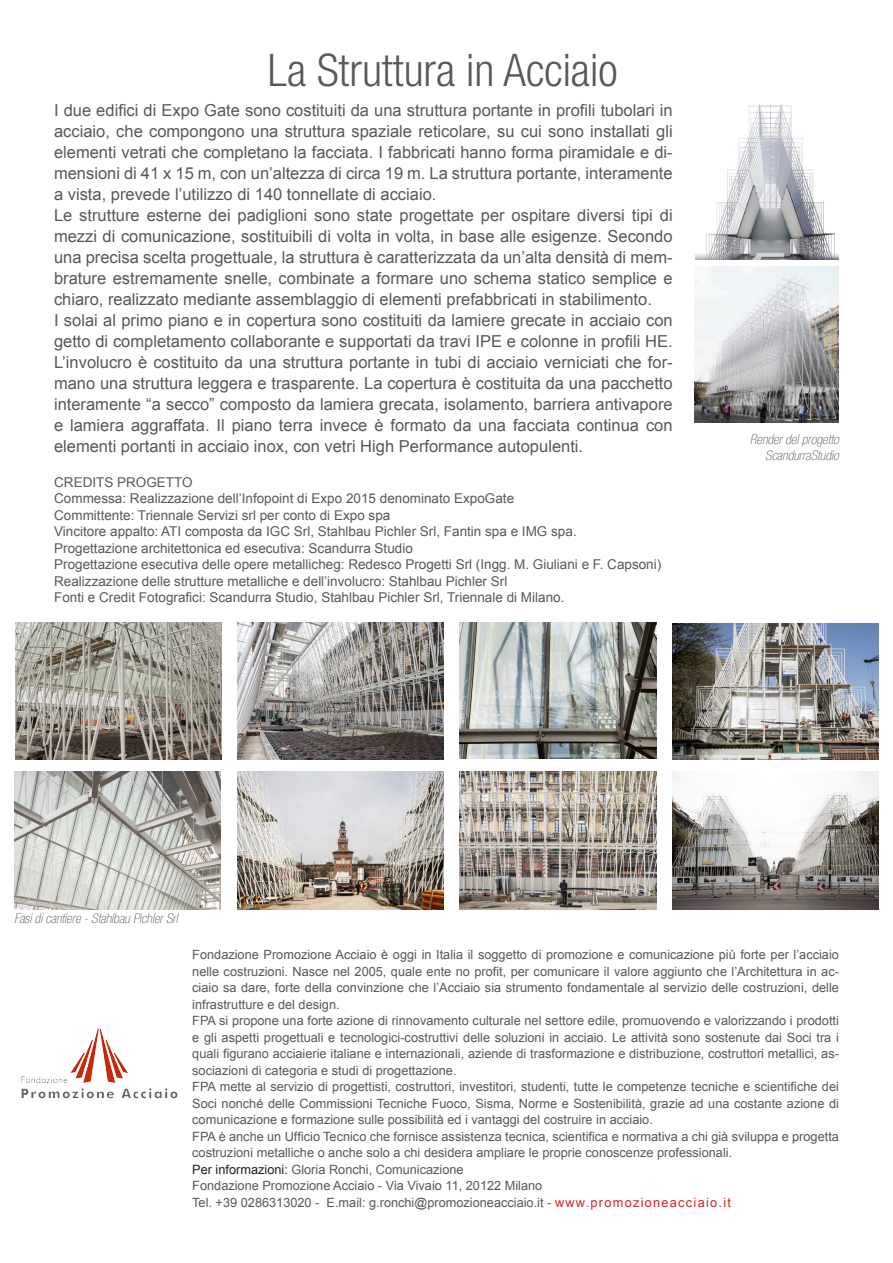
<style>
.page{position:relative;width:893px;height:1263px;background:#fff}
.page>*{position:absolute;margin:0;border:0;box-sizing:border-box;transform-origin:0 0}
.t1{font:300 condensed 45px "Helvetica Neue LT Com";color:#57585a}
.t2{font:16.5px/21px "Arial";color:#57585a;text-align:justify}
.t3{font:13.5px "Arial";color:#57585a}
.t4{font:italic 100 condensed 13.5px "Helvetica Neue LT Com";color:#57585a}
.t5{font:12.75px/16.5px "Arial";color:#57585a;text-align:justify}
.s1{color:#231f20}
.s2{color:#d1232a}
</style>
<div class="page">
<img style="left:696px;top:104px;width:143px;height:155px">
<img style="left:237px;top:622px;width:206px;height:138px">
<img style="left:15px;top:622px;width:206px;height:138px">
<img style="left:459px;top:622px;width:198px;height:137px">
<img style="left:694px;top:267px;width:145px;height:155px">
<img style="left:673px;top:623px;width:206px;height:137px">
<img style="left:21px;top:1028px;width:157px;height:71px">
<img style="left:14px;top:772px;width:206px;height:137px">
<img style="left:237px;top:772px;width:206px;height:137px">
<img style="left:459px;top:772px;width:198px;height:137px">
<img style="left:673px;top:772px;width:206px;height:137px">
<p class="t1" style="left:268px;top:44px;width:351px">La Struttura in Acciaio</p>
<p class="t2" style="left:54px;top:100px;width:620px">I due edifici di Expo Gate sono costituiti da una struttura portante in profili tubolari in acciaio, che compongono una struttura spaziale reticolare, su cui sono installati gli elementi vetrati che completano la facciata. I fabbricati hanno forma piramidale e di&shy;mensioni di 41 x 15 m, con un’altezza di circa 19 m. La struttura portante, interamente a vista, prevede l’utilizzo di 140 tonnellate di acciaio.</p>
<p class="t2" style="left:54px;top:205px;width:620px">Le strutture esterne dei padiglioni sono state progettate per ospitare diversi tipi di mezzi di comunicazione, sostituibili di volta in volta, in base alle esigenze. Secondo una precisa scelta progettuale, la struttura è caratterizzata da un’alta densità di mem&shy;brature estremamente snelle, combinate a formare uno schema statico semplice e chiaro, realizzato mediante assemblaggio di elementi prefabbricati in stabilimento.</p>
<p class="t2" style="left:54px;top:310px;width:620px">I solai al primo piano e in copertura sono costituiti da lamiere grecate in acciaio con getto di completamento collaborante e supportati da travi IPE e colonne in profili HE.<br>L’involucro è costituito da una struttura portante in tubi di acciaio verniciati che for&shy;mano una struttura leggera e trasparente. La copertura è costituita da una pacchetto interamente “a secco” composto da lamiera grecata, isolamento, barriera antivapore e lamiera aggraffata. Il piano terra invece è formato da una facciata continua con</p>
<p class="t2" style="left:54px;top:436px;width:531px">elementi portanti in acciaio inox, con vetri High Performance autopulenti.</p>
<p class="t4" style="left:750px;top:431px;width:91px">Render del progetto</p>
<p class="t4" style="left:765px;top:448px;width:75px">ScandurraStudio</p>
<p class="t3" style="left:54px;top:473px;width:140px">CREDITS PROGETTO</p>
<p class="t3" style="left:54px;top:490px;width:461px">Commessa: Realizzazione dell’Infopoint di Expo 2015 denominato ExpoGate</p>
<p class="t3" style="left:54px;top:506px;width:338px">Committente: Triennale Servizi srl per conto di Expo spa</p>
<p class="t3" style="left:54px;top:523px;width:524px">Vincitore appalto: ATI composta da IGC Srl, Stahlbau Pichler Srl, Fantin spa e IMG spa.</p>
<p class="t3" style="left:54px;top:539px;width:360px">Progettazione architettonica ed esecutiva: Scandurra Studio</p>
<p class="t3" style="left:54px;top:556px;width:609px">Progettazione esecutiva delle opere metallicheg: Redesco Progetti Srl (Ingg. M. Giuliani e F. Capsoni)</p>
<p class="t3" style="left:54px;top:572px;width:455px">Realizzazione delle strutture metalliche e dell’involucro: Stahlbau Pichler Srl</p>
<p class="t3" style="left:54px;top:589px;width:512px">Fonti e Credit Fotografici: Scandurra Studio, Stahlbau Pichler Srl, Triennale di Milano.</p>
<p class="t4" style="left:14px;top:910px;width:165px">Fasi di cantiere - Stahlbau Pichler Srl</p>
<p class="t5" style="left:192px;top:946px;width:648px">Fondazione Promozione Acciaio è oggi in Italia il soggetto di promozione e comunicazione più forte per l’acciaio nelle costruzioni. Nasce nel 2005, quale ente no profit, per comunicare il valore aggiunto che l’Architettura in ac&shy;ciaio sa dare, forte della convinzione che l’Acciaio sia strumento fondamentale al servizio delle costruzioni, delle infrastrutture e del design.</p>
<p class="t5" style="left:192px;top:1012px;width:648px">FPA si propone una forte azione di rinnovamento culturale nel settore edile, promuovendo e valorizzando i prodotti e gli aspetti progettuali e tecnologici-costruttivi delle soluzioni in acciaio. Le attività sono sostenute dai Soci tra i quali figurano acciaierie italiane e internazionali, aziende di trasformazione e distribuzione, costruttori metallici, as&shy;sociazioni di categoria e studi di progettazione.</p>
<p class="t5" style="left:192px;top:1078px;width:648px">FPA mette al servizio di progettisti, costruttori, investitori, studenti, tutte le competenze tecniche e scientifiche dei Soci nonché delle Commissioni Tecniche Fuoco, Sisma, Norme e Sostenibilità, grazie ad una costante azione di comunicazione e formazione sulle possibilità ed i vantaggi del costruire in acciaio.</p>
<p class="t5" style="left:192px;top:1128px;width:648px">FPA è anche un Ufficio Tecnico che fornisce assistenza tecnica, scientifica e normativa a chi già sviluppa e progetta costruzioni metalliche o anche solo a chi desidera ampliare le proprie conoscenze professionali.</p>
<p class="t5" style="left:192px;top:1161px;width:273px"><span class="s1">Per informazioni:</span> Gloria Ronchi, Comunicazione</p>
<p class="t5" style="left:192px;top:1177px;width:352px">Fondazione Promozione Acciaio - Via Vivaio 11, 20122 Milano</p>
<p class="t5" style="left:192px;top:1194px;width:540px">Tel. +39 0286313020 - E.mail: g.ronchi@promozioneacciaio.it - <span class="s2">www.promozioneacciaio.it</span></p>
</div>
